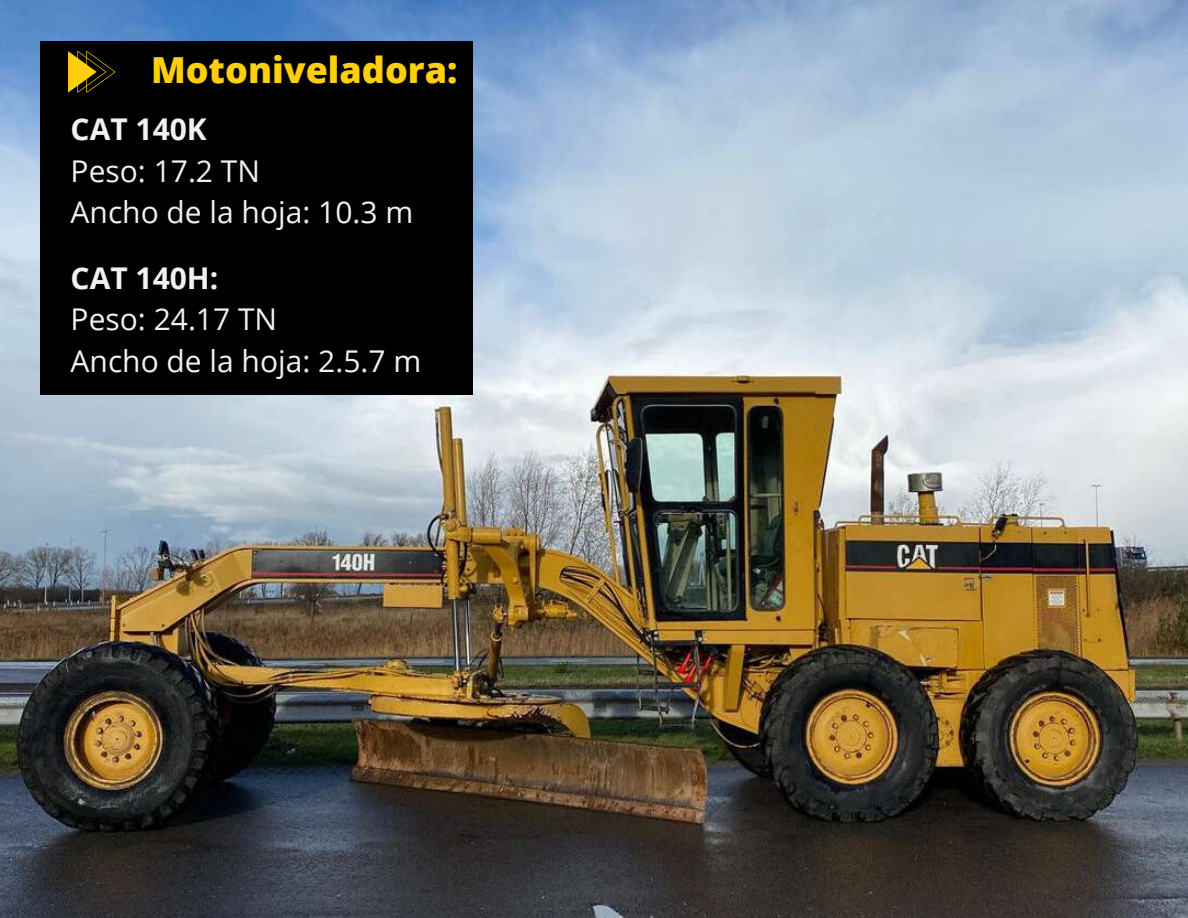
<style>
.page{position:relative;width:1188px;height:918px;background:#fff}
.page>*{position:absolute;margin:0;border:0;box-sizing:border-box;transform-origin:0 0}
.t1{font:800 36px "Open Sans";color:#ffcf0c}
.t2{font:30px/41.7px "Open Sans";color:#f1f1f2}
.t3{font:700 30px "Open Sans";color:#f1f1f2}
</style>
<div class="page">
<img style="left:0;top:0;width:1188px;height:918px">
<div style="left:41px;top:41px;width:432px;height:353px;background:#000"></div>
<svg style="left:68px;top:51px;width:47px;height:42px"></svg>
<p class="t1" style="left:151px;top:45px;width:308px">Motoniveladora:</p>
<p class="t3" style="left:71px;top:108px;width:138px">CAT 140K</p>
<p class="t2" style="left:71px;top:149px;width:344px">Peso: 17.2 TN<br>Ancho de la hoja: 10.3 m</p>
<p class="t3" style="left:71px;top:257px;width:149px">CAT 140H:</p>
<p class="t2" style="left:71px;top:298px;width:352px">Peso: 24.17 TN<br>Ancho de la hoja: 2.5.7 m</p>
</div>
